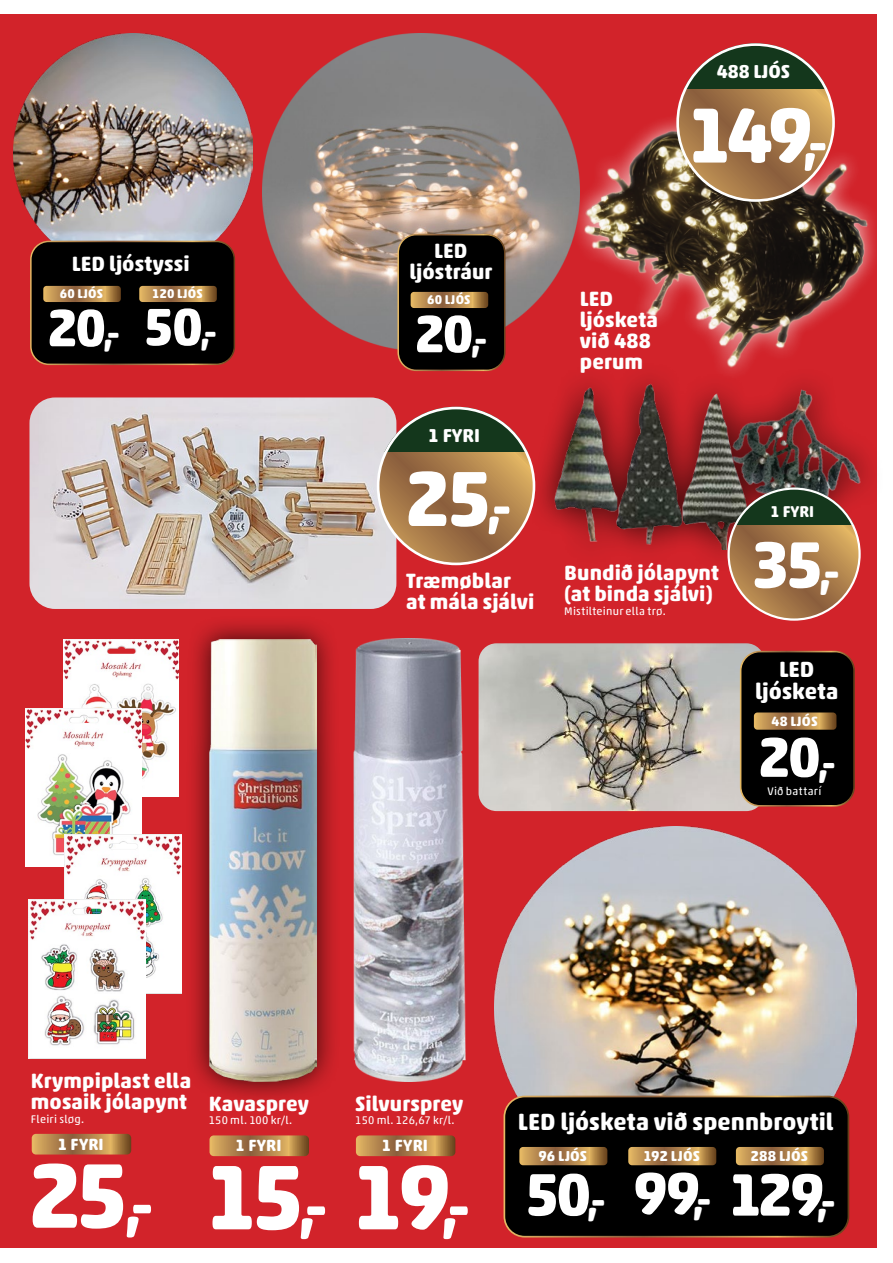
<style>
.page{position:relative;width:893px;height:1263px;background:#fff}
.page>*{position:absolute;margin:0;border:0;box-sizing:border-box;transform-origin:0 0}
.t1{font:700 93px "Akko Rounded Std";color:#fff}
.t2{font:700 79.2px "Akko Rounded Std";color:#fff}
.t3{font:700 66.6px "Akko Rounded Std";color:#fff}
.t4{font:700 60.75px "Akko Rounded Std";letter-spacing:-.05em;color:#fff}
.t5{font:700 57px "Akko Rounded Std";color:#fff}
.t6{font:700 53.55px "Akko Rounded Std";color:#fff}
.t7{font:700 23.85px "Akko Rounded Std";letter-spacing:.005em;color:#fff}
.t8{font:700 22.35px/22.4px "Akko Rounded Std";letter-spacing:.005em;color:#fff;text-align:center}
.t9{font:700 21px/21px "Akko Rounded Std";letter-spacing:.005em;color:#fff}
.t10{font:700 19.05px "Akko Rounded Std";color:#fff}
.t11{font:700 16.5px "Akko Rounded Std";letter-spacing:.01em;color:#fff}
.t12{font:700 15.9px "Akko Rounded Std";color:#fff}
.t13{font:700 14.55px "Akko Rounded Std";letter-spacing:.01em;color:#fff}
.t14{font:700 13.65px "Akko Rounded Std";letter-spacing:.02em;color:#fff}
.t15{font:700 12.9px "Akko Rounded Std";letter-spacing:.015em;color:#fff}
.t16{font:11.25px "Akko Rounded Std";letter-spacing:.025em;color:#fff}
.s1{font-size:35.7px}
.s2{font-size:52.8px}
.s3{font-size:44.4px}
.s4{font-size:37.95px}
.s5{font-size:62.1px}
.s6{font-size:40.5px}
</style>
<div class="page">
<div style="left:0;top:15px;width:876px;height:1233px;background:#d2232a"></div>
<svg style="left:32px;top:1134px;width:99px;height:20px;background:#b0844b"></svg>
<svg style="left:579px;top:112px;width:298px;height:247px"></svg>
<svg style="left:678px;top:45px;width:155px;height:155px;background:#a67a4b"></svg>
<svg style="left:684px;top:43px;width:143px;height:45px;fill:#14371c"></svg>
<div style="left:676px;top:43px;width:159px;height:159px;border:3px solid #fff;border-radius:50%"></div>
<div style="left:528px;top:359px;width:358px;height:216px;background:#000;opacity:.75"></div>
<img style="left:550px;top:388px;width:68px;height:162px">
<img style="left:613px;top:380px;width:76px;height:166px">
<img style="left:675px;top:393px;width:57px;height:156px">
<img style="left:718px;top:376px;width:163px;height:159px">
<svg style="left:729px;top:489px;width:131px;height:131px;background:#a97d4f"></svg>
<svg style="left:727px;top:487px;width:134px;height:38px;background:#4d4334"></svg>
<img style="left:14px;top:34px;width:239px;height:239px">
<div style="left:31px;top:241px;width:203px;height:123px;background:#000;border-radius:18px"></div>
<div style="left:30px;top:241px;width:205px;height:124px;border:2px solid #fff;border-radius:18px"></div>
<svg style="left:43px;top:286px;width:78px;height:16px"></svg>
<svg style="left:139px;top:286px;width:78px;height:16px"></svg>
<img style="left:495px;top:827px;width:361px;height:361px">
<div style="left:504px;top:1096px;width:344px;height:141px;background:#000;border-radius:20px"></div>
<div style="left:503px;top:1096px;width:346px;height:141px;border:2px solid #fff;border-radius:20px"></div>
<svg style="left:519px;top:1147px;width:88px;height:18px;background:#af834a"></svg>
<svg style="left:736px;top:1147px;width:88px;height:18px;background:#af834a"></svg>
<svg style="left:628px;top:1147px;width:88px;height:18px;background:#af834a"></svg>
<div style="left:185px;top:615px;width:156px;height:491px;background:#000;opacity:.75"></div>
<img style="left:210px;top:639px;width:106px;height:443px">
<svg style="left:209px;top:1135px;width:100px;height:21px;background:#b1814a"></svg>
<img style="left:29px;top:397px;width:367px;height:212px">
<svg style="left:378px;top:408px;width:156px;height:156px;background:#a87b4c"></svg>
<svg style="left:377px;top:407px;width:158px;height:45px;fill:#14371c"></svg>
<div style="left:377px;top:407px;width:158px;height:158px;border:3px solid #fff;border-radius:50%"></div>
<img style="left:63px;top:639px;width:116px;height:158px">
<img style="left:26px;top:708px;width:115px;height:158px">
<img style="left:64px;top:834px;width:117px;height:159px">
<img style="left:29px;top:900px;width:117px;height:159px">
<img style="left:354px;top:638px;width:111px;height:444px">
<svg style="left:356px;top:1135px;width:99px;height:21px;background:#b1814a"></svg>
<img style="left:262px;top:34px;width:317px;height:317px">
<div style="left:398px;top:235px;width:107px;height:135px;background:#000;border-radius:18px"></div>
<div style="left:397px;top:234px;width:108px;height:137px;border:2px solid #fff;border-radius:18px"></div>
<svg style="left:411px;top:292px;width:77px;height:16px"></svg>
<img style="left:479px;top:643px;width:285px;height:168px">
<div style="left:741px;top:652px;width:113px;height:154px;background:#000;border-radius:19px"></div>
<div style="left:740px;top:651px;width:115px;height:156px;border:2px solid #fff;border-radius:19px"></div>
<svg style="left:754px;top:712px;width:82px;height:18px"></svg>
<p class="t9" style="left:72px;top:253px;width:119px">LED ljóstyssi</p>
<h3 class="t6" style="left:47px;top:294px;width:172px">20<span class="s1">,-</span> 50<span class="s1">,-</span></h3>
<p class="t15" style="left:60px;top:286px;width:45px">60 LJÓS</p>
<p class="t15" style="left:152px;top:286px;width:52px">120 LJÓS</p>
<p class="t9" style="left:409px;top:240px;width:84px;text-align:center">LED ljóstráur</p>
<h3 class="t6" style="left:414px;top:301px;width:75px">20<span class="s1">,-</span></h3>
<p class="t15" style="left:427px;top:292px;width:45px">60 LJÓS</p>
<p class="t10" style="left:428px;top:423px;width:54px">1 FYRI</p>
<h2 class="t2" style="left:404px;top:450px;width:109px">25<span class="s2">,-</span></h2>
<p class="t9" style="left:406px;top:570px;width:130px">Træmøblar at mála sjálvi</p>
<p class="t10" style="left:717px;top:60px;width:75px">488 LJÓS</p>
<h2 class="t2" style="left:687px;top:86px;width:142px">149<span class="s2">,-</span></h2>
<p class="t9" style="left:580px;top:288px;width:80px">LED ljósketa við 488 perum</p>
<p class="t9" style="left:564px;top:562px;width:156px">Bundið jólapynt (at binda sjálvi)</p>
<p class="t16" style="left:564px;top:604px;width:103px">Mistilteinur ella trø.</p>
<p class="t12" style="left:770px;top:501px;width:45px">1 FYRI</p>
<h3 class="t3" style="left:751px;top:524px;width:91px">35<span class="s3">,-</span></h3>
<p class="t8" style="left:755px;top:657px;width:85px">LED ljósketa</p>
<h3 class="t5" style="left:757px;top:722px;width:80px">20<span class="s4">,-</span></h3>
<p class="t14" style="left:771px;top:712px;width:48px">48 LJÓS</p>
<p class="t16" style="left:767px;top:784px;width:56px">Við battarí</p>
<p class="t9" style="left:31px;top:1070px;width:162px">Krympiplast ella mosaik jólapynt</p>
<p class="t16" style="left:31px;top:1112px;width:55px">Fleiri sløg.</p>
<h1 class="t1" style="left:27px;top:1138px;width:128px">25<span class="s5">,-</span></h1>
<p class="t11" style="left:58px;top:1134px;width:47px">1 FYRI</p>
<p class="t9" style="left:355px;top:1092px;width:110px">Silvursprey</p>
<p class="t16" style="left:355px;top:1113px;width:101px">150 ml. 126,67 kr/l.</p>
<p class="t11" style="left:382px;top:1135px;width:47px">1 FYRI</p>
<p class="t9" style="left:209px;top:1092px;width:102px">Kavasprey</p>
<p class="t16" style="left:209px;top:1113px;width:85px">150 ml. 100 kr/l.</p>
<h1 class="t1" style="left:205px;top:1140px;width:267px">15<span class="s5">,-</span> 19<span class="s5">,-</span></h1>
<p class="t11" style="left:236px;top:1135px;width:47px">1 FYRI</p>
<p class="t7" style="left:518px;top:1107px;width:317px">LED ljósketa við spennbroytil</p>
<h3 class="t4" style="left:525px;top:1157px;width:313px">50<span class="s6">,-</span> 99<span class="s6">,-</span> 129<span class="s6">,-</span></h3>
<p class="t13" style="left:538px;top:1147px;width:50px">96 LJÓS</p>
<p class="t13" style="left:750px;top:1147px;width:59px">288 LJÓS</p>
<p class="t13" style="left:643px;top:1147px;width:58px">192 LJÓS</p>
</div>
